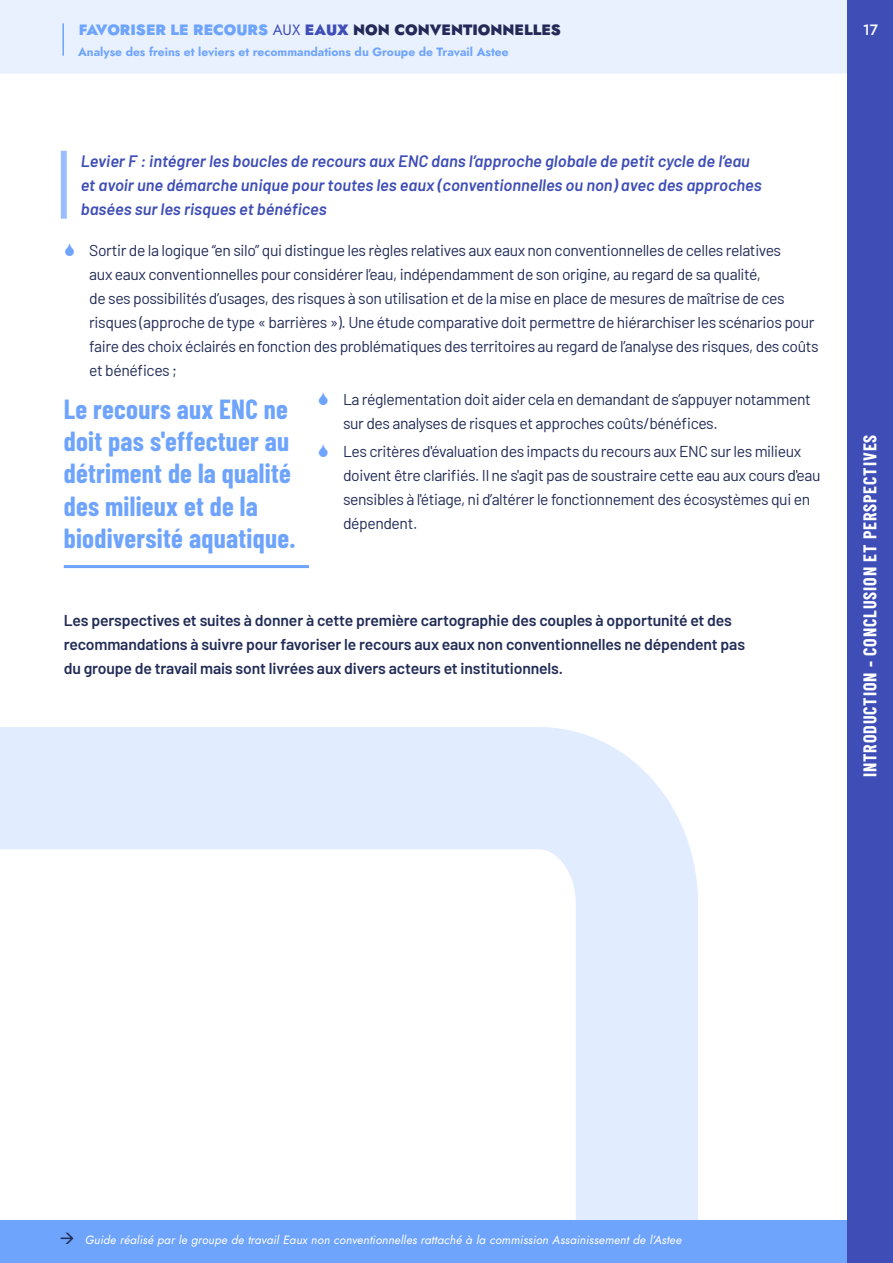
<style>
.page{position:relative;width:893px;height:1263px;background:#fff}
.page>*{position:absolute;margin:0;border:0;box-sizing:border-box;transform-origin:0 0}
.t1{font:700 27px/32.4px "Barlow Condensed";letter-spacing:.01em;color:#6fa4fc}
.t2{font:700 18px "Barlow Condensed";letter-spacing:.05em;color:#fff}
.t3{font:italic 600 16.5px/24px "Barlow";color:#3f4eb6}
.t4{font:15.75px/24px "Barlow";letter-spacing:-.025em;color:#222c57}
.t5{font:600 15.75px/24px "Barlow";letter-spacing:-.01em;color:#222c57}
.t6{font:900 15px "Jost";color:#232a58}
.t7{font:500 15px "Jost";color:#fff}
.t8{font:italic 12px "Jost";letter-spacing:.01em;color:#fff}
.t9{font:700 12px "Jost";color:#6fa4fc}
.s1{color:#6fa4fc}
.s2{font-weight:400;color:#3f4eb6}
.s3{color:#3f4eb6}
</style>
<div class="page">
<svg style="left:0;top:565px;width:698px;height:655px"></svg>
<div style="left:0;top:1220px;width:893px;height:43px;background:#6fa4fc"></div>
<div style="left:0;top:0;width:848px;height:74px;background:#e9f1fe"></div>
<div style="left:848px;top:0;width:45px;height:1263px;background:#3f4eb6"></div>
<hr style="left:62px;top:23px;width:2px;height:33px;background:#6fa4fc">
<div style="left:61px;top:151px;width:6px;height:68px;background:#99bdff"></div>
<hr style="left:64px;top:565px;width:245px;height:3px;background:#6fa4fc">
<p class="t6" style="left:79px;top:19px;width:484px"><span class="s1">FAVORISER LE RECOURS</span> <span class="s2">AUX</span> <span class="s3">EAUX</span> NON CONVENTIONNELLES</p>
<p class="t7" style="left:863px;top:19px;width:17px">17</p>
<p class="t9" style="left:78px;top:43px;width:432px">Analyse des freins et leviers et recommandations du Groupe de Travail Astee</p>
<p class="t3" style="left:81px;top:148px;width:682px">Levier F : intégrer les boucles de recours aux ENC dans l’approche globale de petit cycle de l’eau et avoir une démarche unique pour toutes les eaux (conventionnelles ou non) avec des approches basées sur les risques et bénéfices</p>
<p class="t4" style="left:89px;top:237px;width:731px">Sortir de la logique “en silo” qui distingue les règles relatives aux eaux non conventionnelles de celles relatives<br>aux eaux conventionnelles pour considérer l’eau, indépendamment de son origine, au regard de sa qualité,<br>de ses possibilités d’usages, des risques à son utilisation et de la mise en place de mesures de maîtrise de ces risques (approche de type « barrières »). Une étude comparative doit permettre de hiérarchiser les scénarios pour faire des choix éclairés en fonction des problématiques des territoires au regard de l’analyse des risques, des coûts et bénéfices ;</p>
<p class="t4" style="left:343px;top:386px;width:469px">La réglementation doit aider cela en demandant de s’appuyer notamment sur des analyses de risques et approches coûts/bénéfices.</p>
<p class="t4" style="left:343px;top:438px;width:479px">Les critères d'évaluation des impacts du recours aux ENC sur les milieux doivent être clarifiés. Il ne s'agit pas de soustraire cette eau aux cours d'eau sensibles à l'étiage, ni d’altérer le fonctionnement des écosystèmes qui en dépendent.</p>
<h1 class="t1" style="left:64px;top:391px;width:233px">Le recours aux ENC ne doit pas s'effectuer au détriment de la qualité des milieux et de la biodiversité aquatique.</h1>
<p class="t5" style="left:64px;top:607px;width:683px">Les perspectives et suites à donner à cette première cartographie des couples à opportunité et des recommandations à suivre pour favoriser le recours aux eaux non conventionnelles ne dépendent pas du groupe de travail mais sont livrées aux divers acteurs et institutionnels.</p>
<p class="t2" style="left:857px;top:777px;width:344px;rotate:-90deg">INTRODUCTION - CONCLUSION ET PERSPECTIVES</p>
<p class="t8" style="left:85px;top:1232px;width:598px">Guide réalisé par le groupe de travail Eaux non conventionnelles rattaché à la commission Assainissement de l’Astee</p>
</div>
